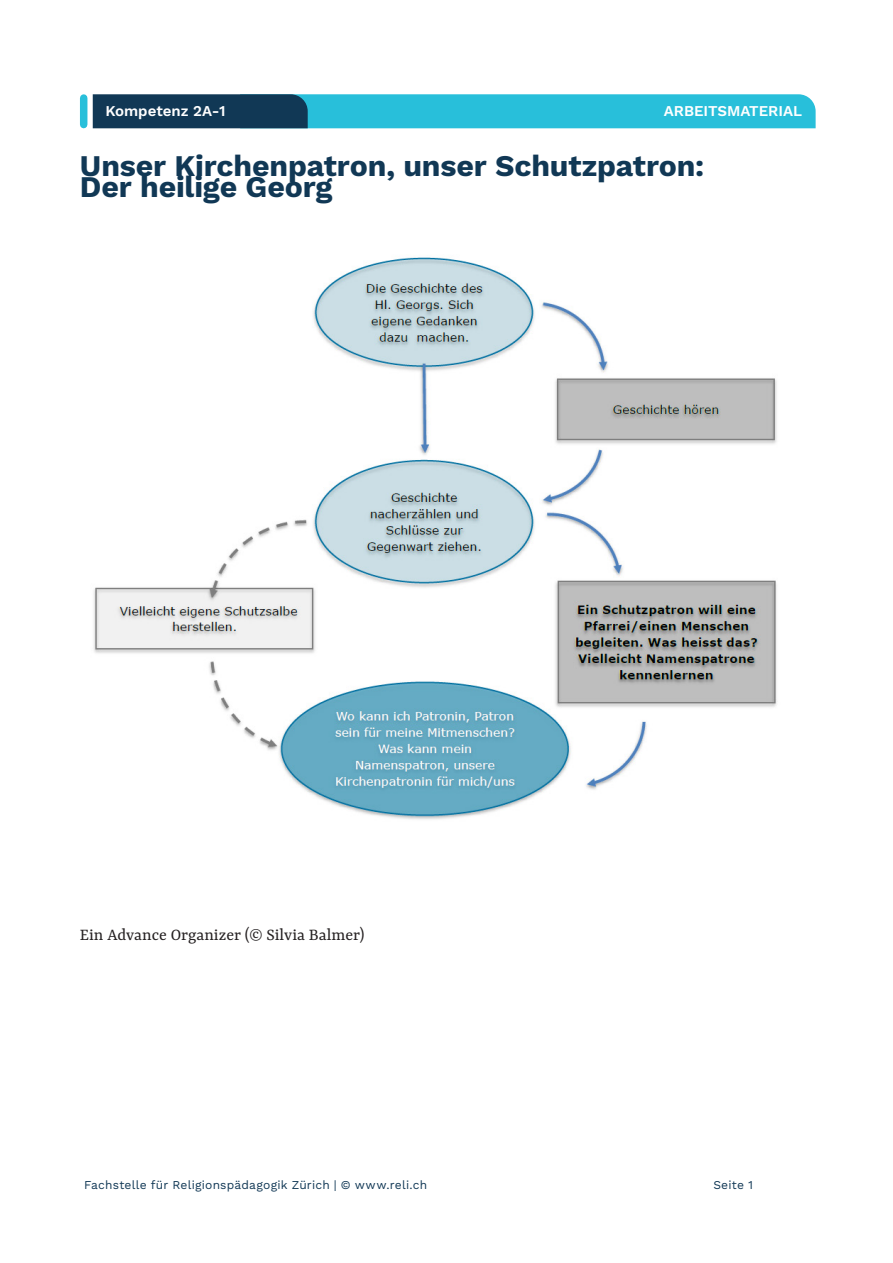
<style>
.page{position:relative;width:893px;height:1263px;background:#fff}
.page>*{position:absolute;margin:0;border:0;box-sizing:border-box;transform-origin:0 0}
.t1{font:700 30px/21.5px "Work Sans";letter-spacing:-.005em;color:#113855}
.t2{font:18px "Rasa";color:#231f20}
.Kopfzeile{font:600 15px "Work Sans";color:#fff}
.Bildunterschrift_Fus{font:12px "Work Sans";letter-spacing:.015em;color:#113855}
</style>
<div class="page">
<svg style="left:93px;top:94px;width:723px;height:34px;background:#2398b3"></svg>
<div style="left:80px;top:98px;width:7px;height:27px;background:#28bfda"></div>
<img style="left:93px;top:257px;width:684px;height:563px">
<p class="Kopfzeile" style="left:106px;top:102px;width:121px">Kompetenz 2A-1</p>
<p class="Kopfzeile" style="left:664px;top:102px;width:140px">ARBEITSMATERIAL</p>
<h2 class="t1" style="left:80px;top:156px;width:626px">Unser Kirchenpatron, unser Schutzpatron:<br>Der heilige Georg</h2>
<p class="t2" style="left:80px;top:924px;width:286px">Ein Advance Organizer (© Silvia Balmer)</p>
<p class="Bildunterschrift_Fus" style="left:84px;top:1177px;width:345px">Fachstelle für Religionspädagogik Zürich | © www.reli.ch</p>
<p class="Bildunterschrift_Fus" style="left:713px;top:1177px;width:41px">Seite 1</p>
</div>
